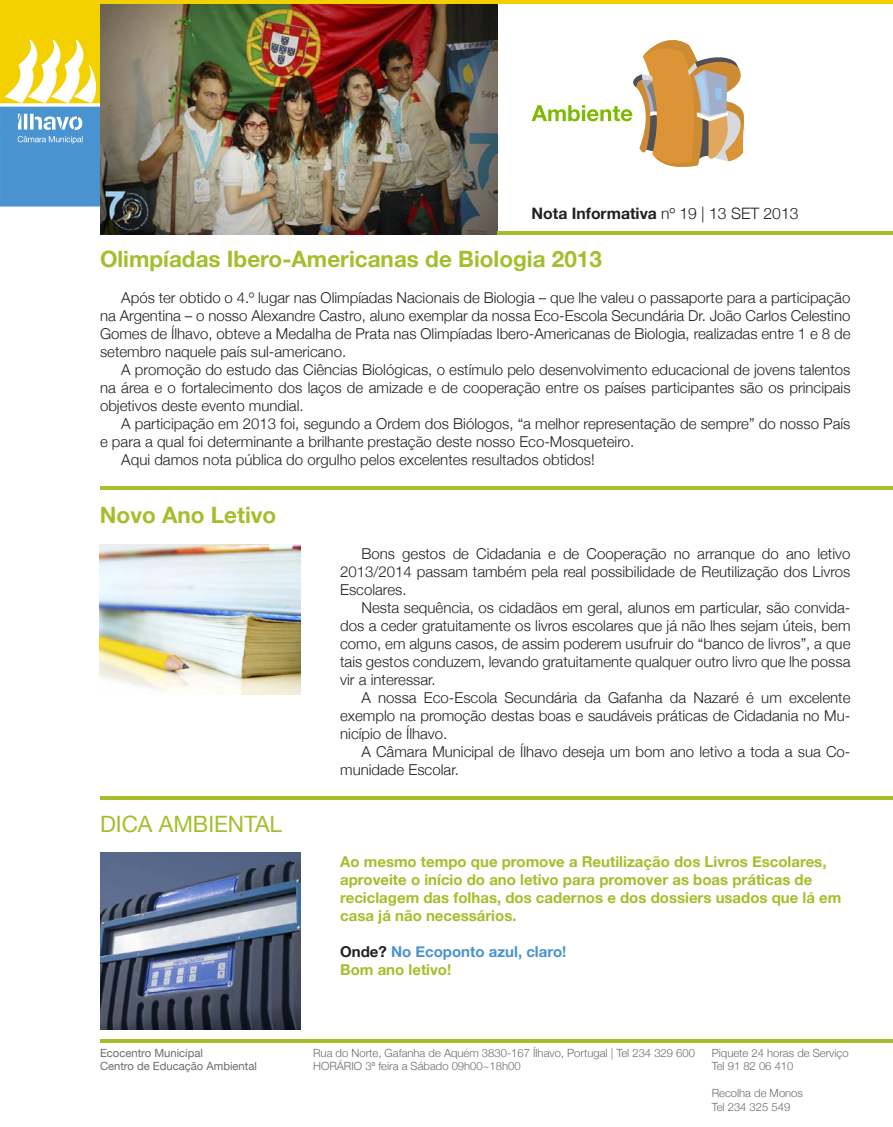
<style>
.page{position:relative;width:893px;height:1127px;background:#fff}
.page>*{position:absolute;margin:0;border:0;box-sizing:border-box;transform-origin:0 0}
.nome_espectáculo{font:700 22.5px "Helvetica Neue";color:#a3bf2b}
.Dica_Ambiental{font:22.5px "Helvetica Neue";color:#a3bf2b}
.t1{font:700 15.75px "Helvetica Neue";color:#212125}
.texto_corrido{font:300 15px/18px "Helvetica Neue";color:#212125;text-align:justify}
.nome_espectáculo-2{font:700 15px/18px "Helvetica Neue";color:#a3bf2b}
.nome_espectáculo-3{font:700 15px "Helvetica Neue";color:#4a93d1}
.rodapé{font:300 11.25px "Helvetica Neue";color:#6c6b6f}
.rodapé_bold{font:11.25px "Helvetica Neue";color:#6c6b6f}
.s1{font-weight:300}
.s2{color:#212125}
</style>
<div class="page">
<img style="left:100px;top:852px;width:200px;height:177px">
<img style="left:100px;top:4px;width:397px;height:230px">
<svg style="left:531px;top:40px;width:213px;height:127px"></svg>
<svg style="left:0;top:4px;width:102px;height:202px;background:#a5ba8c"></svg>
<hr style="left:0;top:0;width:893px;height:4px;background:#f3d000">
<hr style="left:497px;top:231px;width:396px;height:3px;background:#a3bf2b">
<hr style="left:100px;top:486px;width:793px;height:4px;background:#a3bf2b">
<hr style="left:100px;top:1039px;width:793px;height:4px;background:#a3bf2b">
<hr style="left:100px;top:796px;width:793px;height:4px;background:#a3bf2b">
<img style="left:100px;top:544px;width:200px;height:150px">
<p class="t1" style="left:531px;top:204px;width:268px">Nota Informativa <span class="s1">nº 19 | 13 SET 2013</span></p>
<p class="nome_espectáculo" style="left:100px;top:245px;width:503px">Olimpíadas Ibero-Americanas de Biologia 2013</p>
<p class="texto_corrido" style="left:100px;top:288px;width:752px;text-indent:21px">Após ter obtido o 4.º lugar nas Olimpíadas Nacionais de Biologia – que lhe valeu o passaporte para a participação na Argentina – o nosso Alexandre Castro, aluno exemplar da nossa Eco-Escola Secundária Dr. João Carlos Celestino Gomes de Ílhavo, obteve a Medalha de Prata nas Olimpíadas Ibero-Americanas de Biologia, realizadas entre 1 e 8 de setembro naquele país sul-americano.</p>
<p class="texto_corrido" style="left:100px;top:360px;width:752px;text-indent:21px">A promoção do estudo das Ciências Biológicas, o estímulo pelo desenvolvimento educacional de jovens talentos na área e o fortalecimento dos laços de amizade e de cooperação entre os países participantes são os principais objetivos deste evento mundial.</p>
<p class="texto_corrido" style="left:100px;top:414px;width:752px;text-indent:21px">A participação em 2013 foi, segundo a Ordem dos Biólogos, “a melhor representação de sempre” do nosso País e para a qual foi determinante a brilhante prestação deste nosso Eco-Mosqueteiro.</p>
<p class="texto_corrido" style="left:121px;top:450px;width:475px">Aqui damos nota pública do orgulho pelos excelentes resultados obtidos!</p>
<p class="nome_espectáculo" style="left:100px;top:501px;width:178px">Novo Ano Letivo</p>
<p class="Dica_Ambiental" style="left:100px;top:810px;width:184px">DICA AMBIENTAL</p>
<p class="rodapé_bold" style="left:100px;top:1046px;width:104px">Ecocentro Municipal</p>
<p class="rodapé_bold" style="left:100px;top:1059px;width:158px">Centro de Educação Ambiental</p>
<p class="texto_corrido" style="left:340px;top:544px;width:512px;text-indent:21px">Bons gestos de Cidadania e de Cooperação no arranque do ano letivo 2013/2014 passam também pela real possibilidade de Reutilização dos Livros Escolares.</p>
<p class="texto_corrido" style="left:340px;top:598px;width:512px;text-indent:21px">Nesta sequência, os cidadãos em geral, alunos em particular, são convida&shy;dos a ceder gratuitamente os livros escolares que já não lhes sejam úteis, bem como, em alguns casos, de assim poderem usufruir do “banco de livros”, a que tais gestos conduzem, levando gratuitamente qualquer outro livro que lhe possa vir a interessar.</p>
<p class="texto_corrido" style="left:340px;top:688px;width:512px;text-indent:21px">A nossa Eco-Escola Secundária da Gafanha da Nazaré é um excelente exemplo na promoção destas boas e saudáveis práticas de Cidadania no Mu&shy;nicípio de Ílhavo.</p>
<p class="texto_corrido" style="left:340px;top:742px;width:512px;text-indent:21px">A Câmara Municipal de Ílhavo deseja um bom ano letivo a toda a sua Co&shy;munidade Escolar.</p>
<p class="nome_espectáculo-2" style="left:340px;top:852px;width:503px">Ao mesmo tempo que promove a Reutilização dos Livros Escolares, aproveite o início do ano letivo para promover as boas práticas de reciclagem das folhas, dos cadernos e dos dossiers usados que lá em casa já não necessários.</p>
<p class="nome_espectáculo-3" style="left:340px;top:942px;width:228px"><span class="s2">Onde?</span> No Ecoponto azul, claro!</p>
<p class="nome_espectáculo-2" style="left:340px;top:960px;width:113px">Bom ano letivo!</p>
<p class="rodapé" style="left:313px;top:1046px;width:383px">Rua do Norte, Gafanha de Aquém 3830-167 Ílhavo, Portugal | Tel 234 329 600</p>
<p class="rodapé" style="left:313px;top:1059px;width:209px">HORÁRIO 3ª feira a Sábado 09h00~18h00</p>
<p class="rodapé" style="left:712px;top:1046px;width:138px">Piquete 24 horas de Serviço</p>
<p class="rodapé" style="left:712px;top:1059px;width:83px">Tel 91 82 06 410</p>
<p class="rodapé" style="left:712px;top:1086px;width:93px">Recolha de Monos</p>
<p class="rodapé" style="left:712px;top:1100px;width:80px">Tel 234 325 549</p>
</div>
